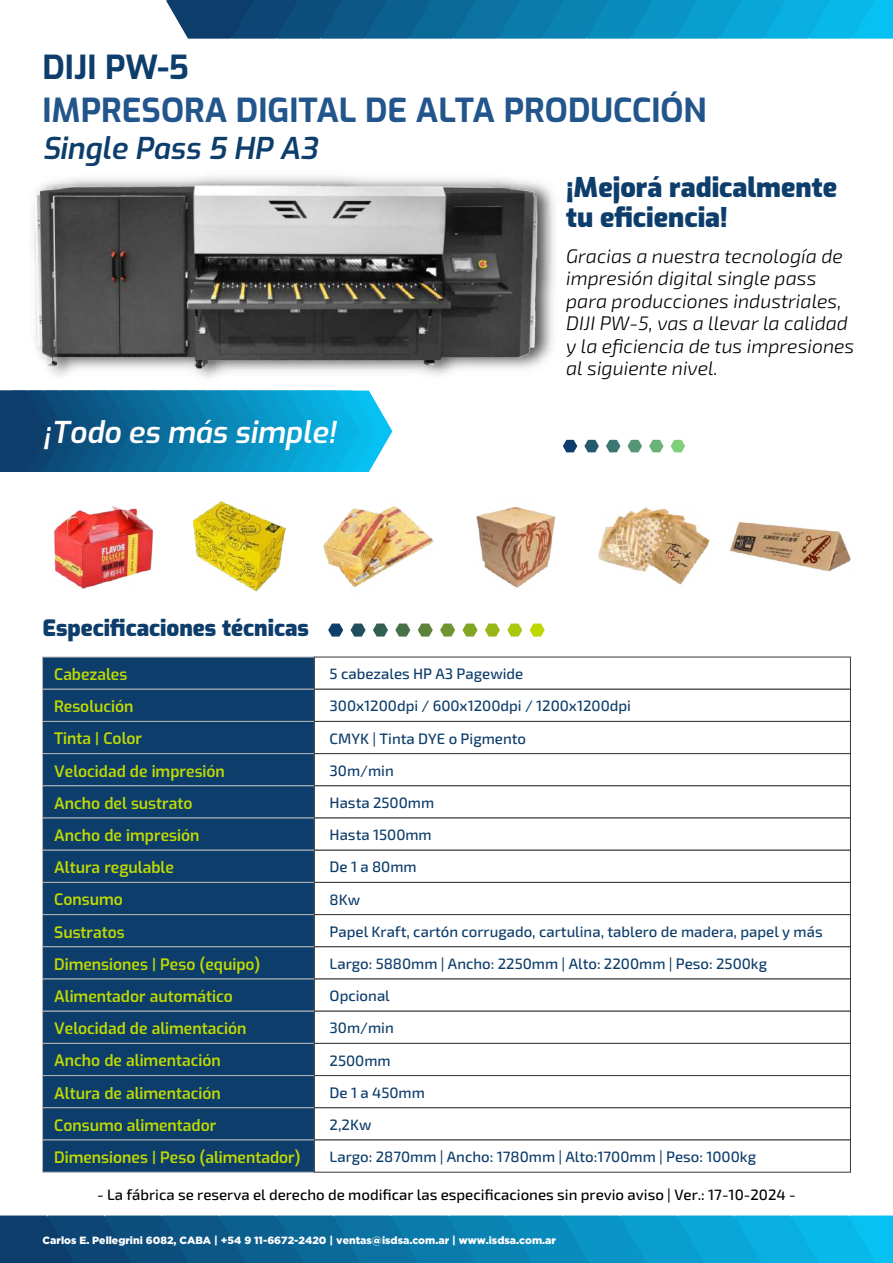
<style>
.page{position:relative;width:893px;height:1263px;background:#fff}
.page>*{position:absolute;margin:0;border:0;box-sizing:border-box;transform-origin:0 0}
.t1{font:700 33px "Exo";color:#22558c}
.t2{font:700 33px "Exo";color:#0d3d6b}
.t3{font:italic 600 30px "Exo";color:#fff}
.t4{font:italic 600 30px "Exo";color:#0d3d6b}
.t5{font:900 27px/30px "Exo";color:#0d3d6b}
.t6{font:900 22.5px "Exo";color:#0d3d6b}
.t7{font:italic 300 19.5px/22.5px "Exo 2";color:#000}
.t8{font:600 15.75px "Exo";color:#bed901}
.t9{font:500 15px "Exo 2";color:#0d3d6b}
.t10{font:500 15px "Exo 2";color:#000}
.t11{font:900 10.5px "Gotham";color:#fff}
</style>
<div class="page">
<svg style="left:530px;top:623px;width:15px;height:14px"></svg>
<svg style="left:507px;top:623px;width:15px;height:14px"></svg>
<svg style="left:485px;top:623px;width:15px;height:14px"></svg>
<svg style="left:462px;top:623px;width:16px;height:14px"></svg>
<svg style="left:440px;top:623px;width:15px;height:14px"></svg>
<svg style="left:418px;top:623px;width:15px;height:14px"></svg>
<svg style="left:395px;top:623px;width:15px;height:14px"></svg>
<svg style="left:373px;top:623px;width:15px;height:14px"></svg>
<svg style="left:351px;top:623px;width:15px;height:14px"></svg>
<svg style="left:328px;top:623px;width:15px;height:14px"></svg>
<svg style="left:0;top:424px;width:392px;height:48px;background:#0f7dab"></svg>
<svg style="left:0;top:1215px;width:893px;height:48px;background:#0c7ead"></svg>
<svg style="left:166px;top:0;width:727px;height:39px;background:#107ead"></svg>
<div style="left:42px;top:657px;width:273px;height:33px;background:#0d3d6b"></div>
<div style="left:314px;top:657px;width:537px;height:33px;background:#fff"></div>
<div style="left:42px;top:689px;width:273px;height:33px;background:#0d3d6b;border:1px solid #b4b4b4"></div>
<div style="left:314px;top:689px;width:537px;height:33px;background:#fff;border:1px solid #393939"></div>
<div style="left:42px;top:721px;width:273px;height:33px;background:#0d3d6b;border:1px solid #b4b4b4"></div>
<div style="left:314px;top:721px;width:537px;height:33px;background:#fff;border:1px solid #393939"></div>
<div style="left:42px;top:753px;width:273px;height:33px;background:#0d3d6b;border:1px solid #b4b4b4"></div>
<div style="left:314px;top:753px;width:537px;height:33px;background:#fff;border:1px solid #393939"></div>
<div style="left:42px;top:785px;width:273px;height:33px;background:#0d3d6b;border:1px solid #b4b4b4"></div>
<div style="left:314px;top:785px;width:537px;height:33px;background:#fff;border:1px solid #393939"></div>
<div style="left:42px;top:818px;width:273px;height:32px;background:#0d3d6b"></div>
<div style="left:314px;top:818px;width:537px;height:32px;background:#fff"></div>
<div style="left:42px;top:850px;width:273px;height:33px;background:#0d3d6b;border:1px solid #b4b4b4"></div>
<div style="left:314px;top:850px;width:537px;height:33px;background:#fff;border:1px solid #393939"></div>
<div style="left:42px;top:882px;width:273px;height:33px;background:#0d3d6b;border:1px solid #b4b4b4"></div>
<div style="left:314px;top:882px;width:537px;height:33px;background:#fff;border:1px solid #393939"></div>
<div style="left:42px;top:914px;width:273px;height:33px;background:#0d3d6b;border:1px solid #b4b4b4"></div>
<div style="left:314px;top:914px;width:537px;height:33px;background:#fff;border:1px solid #393939"></div>
<div style="left:42px;top:946px;width:273px;height:33px;background:#0d3d6b;border:1px solid #b4b4b4"></div>
<div style="left:314px;top:946px;width:537px;height:33px;background:#fff;border:1px solid #393939"></div>
<div style="left:42px;top:979px;width:273px;height:32px;background:#0d3d6b"></div>
<div style="left:314px;top:979px;width:537px;height:32px;background:#fff"></div>
<div style="left:42px;top:1011px;width:273px;height:33px;background:#0d3d6b;border:1px solid #b4b4b4"></div>
<div style="left:314px;top:1011px;width:537px;height:33px;background:#fff;border:1px solid #393939"></div>
<div style="left:42px;top:1043px;width:273px;height:33px;background:#0d3d6b;border:1px solid #b4b4b4"></div>
<div style="left:314px;top:1043px;width:537px;height:33px;background:#fff;border:1px solid #393939"></div>
<div style="left:42px;top:1075px;width:273px;height:33px;background:#0d3d6b;border:1px solid #b4b4b4"></div>
<div style="left:314px;top:1075px;width:537px;height:33px;background:#fff;border:1px solid #393939"></div>
<div style="left:42px;top:1107px;width:273px;height:33px;background:#0d3d6b;border:1px solid #b4b4b4"></div>
<div style="left:314px;top:1107px;width:537px;height:33px;background:#fff;border:1px solid #393939"></div>
<div style="left:42px;top:1139px;width:273px;height:33px;background:#0d3d6b;border:1px solid #b4b4b4"></div>
<div style="left:314px;top:1139px;width:537px;height:33px;background:#fff;border:1px solid #393939"></div>
<img style="left:0;top:189px;width:554px;height:235px">
<img style="left:30px;top:176px;width:518px;height:202px">
<img style="left:54px;top:501px;width:797px;height:91px">
<img style="left:596px;top:506px;width:115px;height:86px">
<svg style="left:563px;top:440px;width:14px;height:12px"></svg>
<svg style="left:584px;top:440px;width:15px;height:12px"></svg>
<svg style="left:606px;top:440px;width:14px;height:12px"></svg>
<svg style="left:627px;top:440px;width:15px;height:12px"></svg>
<svg style="left:649px;top:440px;width:15px;height:12px"></svg>
<svg style="left:671px;top:440px;width:14px;height:12px"></svg>
<h1 class="t2" style="left:43px;top:44px;width:148px">DIJI PW-5</h1>
<h1 class="t1" style="left:43px;top:86px;width:666px">IMPRESORA DIGITAL DE ALTA PRODUCCIÓN</h1>
<h2 class="t4" style="left:43px;top:126px;width:277px">Single Pass 5 HP A3</h2>
<h2 class="t3" style="left:43px;top:410px;width:294px">¡Todo es más simple!</h2>
<h3 class="t5" style="left:566px;top:171px;width:272px">¡Mejorá radicalmente tu eficiencia!</h3>
<h3 class="t7" style="left:566px;top:244px;width:290px">Gracias a nuestra tecnología de impresión digital single pass para producciones industriales,<br>DIJI PW-5, vas a llevar la calidad y la eficiencia de tus impresiones al siguiente nivel.</h3>
<h3 class="t6" style="left:43px;top:612px;width:268px">Especificaciones técnicas</h3>
<p class="t8" style="left:54px;top:663px;width:75px">Cabezales</p>
<p class="t9" style="left:330px;top:663px;width:195px">5 cabezales HP A3 Pagewide</p>
<p class="t8" style="left:54px;top:695px;width:81px">Resolución</p>
<p class="t9" style="left:330px;top:696px;width:303px">300x1200dpi / 600x1200dpi / 1200x1200dpi</p>
<p class="t8" style="left:54px;top:727px;width:90px">Tinta | Color</p>
<p class="t9" style="left:330px;top:728px;width:198px">CMYK | Tinta DYE o Pigmento</p>
<p class="t8" style="left:54px;top:759px;width:172px">Velocidad de impresión</p>
<p class="t9" style="left:330px;top:760px;width:66px">30m/min</p>
<p class="t8" style="left:54px;top:792px;width:140px">Ancho del sustrato</p>
<p class="t9" style="left:330px;top:792px;width:106px">Hasta 2500mm</p>
<p class="t8" style="left:54px;top:824px;width:147px">Ancho de impresión</p>
<p class="t9" style="left:330px;top:824px;width:104px">Hasta 1500mm</p>
<p class="t8" style="left:54px;top:856px;width:121px">Altura regulable</p>
<p class="t9" style="left:330px;top:857px;width:89px">De 1 a 80mm</p>
<p class="t8" style="left:54px;top:888px;width:70px">Consumo</p>
<p class="t9" style="left:330px;top:889px;width:32px">8Kw</p>
<p class="t8" style="left:54px;top:920px;width:72px">Sustratos</p>
<p class="t9" style="left:330px;top:921px;width:495px">Papel Kraft, cartón corrugado, cartulina, tablero de madera, papel y más</p>
<p class="t8" style="left:54px;top:953px;width:208px">Dimensiones | Peso (equipo)</p>
<p class="t9" style="left:330px;top:953px;width:439px">Largo: 5880mm | Ancho: 2250mm | Alto: 2200mm | Peso: 2500kg</p>
<p class="t8" style="left:54px;top:985px;width:180px">Alimentador automático</p>
<p class="t9" style="left:330px;top:985px;width:62px">Opcional</p>
<p class="t8" style="left:54px;top:1017px;width:194px">Velocidad de alimentación</p>
<p class="t9" style="left:330px;top:1018px;width:66px">30m/min</p>
<p class="t8" style="left:54px;top:1049px;width:168px">Ancho de alimentación</p>
<p class="t9" style="left:330px;top:1050px;width:63px">2500mm</p>
<p class="t8" style="left:54px;top:1081px;width:168px">Altura de alimentación</p>
<p class="t9" style="left:330px;top:1082px;width:97px">De 1 a 450mm</p>
<p class="t8" style="left:54px;top:1114px;width:164px">Consumo alimentador</p>
<p class="t9" style="left:330px;top:1114px;width:43px">2,2Kw</p>
<p class="t8" style="left:54px;top:1146px;width:248px">Dimensiones | Peso (alimentador)</p>
<p class="t9" style="left:330px;top:1146px;width:428px">Largo: 2870mm | Ancho: 1780mm | Alto:1700mm | Peso: 1000kg</p>
<p class="t10" style="left:97px;top:1184px;width:700px">- La fábrica se reserva el derecho de modificar las especificaciones sin previo aviso | Ver.: 17-10-2024 -</p>
<p class="t11" style="left:43px;top:1234px;width:515px">Carlos E. Pellegrini 6082, CABA | +54 9 11-6672-2420 | ventas@isdsa.com.ar | www.isdsa.com.ar</p>
</div>
